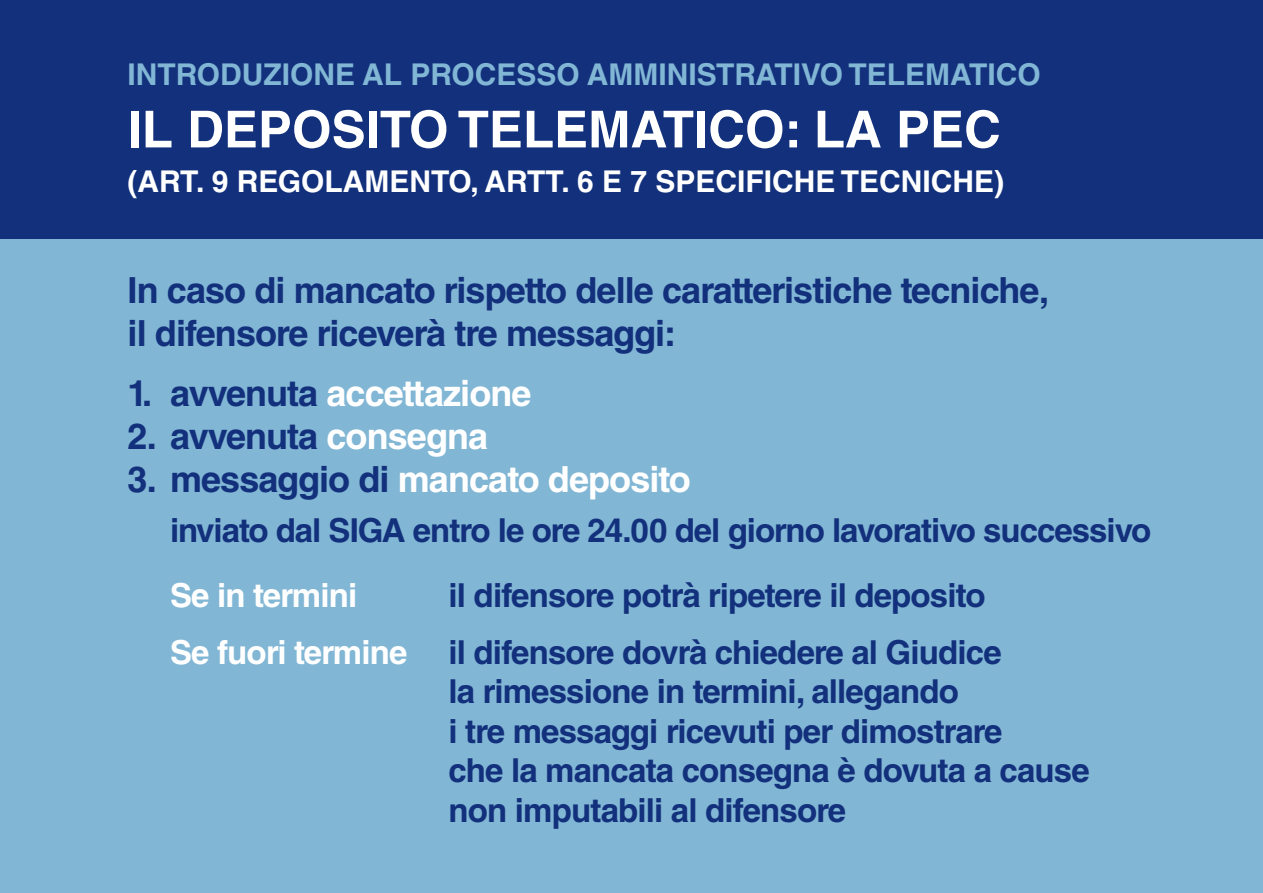
<style>
.page{position:relative;width:1263px;height:893px;background:#81b6d5}
.page>*{position:absolute;margin:0;border:0;box-sizing:border-box;transform-origin:0 0}
.t1{font:700 51px "Helvetica LT Std";color:#fff}
.t2{font:700 36px/43.2px "Helvetica LT Std";letter-spacing:-.025em;color:#12307b}
.t3{font:700 36px "Helvetica LT Std";letter-spacing:-.025em;color:#fff}
.t4{font:700 33px/39.6px "Helvetica LT Std";letter-spacing:-.025em;color:#12307b}
.t5{font:700 33px "Helvetica LT Std";letter-spacing:-.025em;color:#fff}
.t6{font:700 30px "Helvetica LT Std";color:#81b6d5}
.t7{font:700 30px "Helvetica LT Std";color:#fff}
.s1{color:#12307b}
.s2{color:#fff}
</style>
<div class="page">
<div style="left:0;top:0;width:1263px;height:238px;background:#12307b"></div>
<p class="t6" style="left:128px;top:64px;width:915px">INTRODUZIONE AL PROCESSO AMMINISTRATIVO TELEMATICO</p>
<h1 class="t1" style="left:128px;top:111px;width:875px">IL DEPOSITO TELEMATICO: LA PEC</h1>
<p class="t7" style="left:128px;top:170px;width:878px">(ART. 9 REGOLAMENTO, ARTT. 6 E 7 SPECIFICHE TECNICHE)</p>
<p class="t2" style="left:128px;top:272px;width:923px">In caso di mancato rispetto delle caratteristiche tecniche, il difensore riceverà tre messaggi:</p>
<p class="t3" style="left:128px;top:380px;width:405px"><span class="s1">1. avvenuta</span> accettazione</p>
<p class="t2" style="left:128px;top:418px;width:362px">2. avvenuta <span class="s2">consegna</span></p>
<p class="t3" style="left:128px;top:466px;width:565px"><span class="s1">3. messaggio di</span> mancato deposito</p>
<p class="t4" style="left:170px;top:514px;width:982px">inviato dal SIGA entro le ore 24.00 del giorno lavorativo successivo</p>
<p class="t5" style="left:170px;top:583px;width:189px">Se in termini</p>
<p class="t4" style="left:170px;top:570px;width:833px;line-height:56.6px;text-indent:278px">il difensore potrà ripetere il deposito<br><span class="s2">Se fuori termine</span> il difensore dovrà chiedere al Giudice</p>
<p class="t4" style="left:449px;top:675px;width:643px">la rimessione in termini, allegando<br>i tre messaggi ricevuti per dimostrare<br>che la mancata consegna è dovuta a cause non imputabili al difensore</p>
</div>
